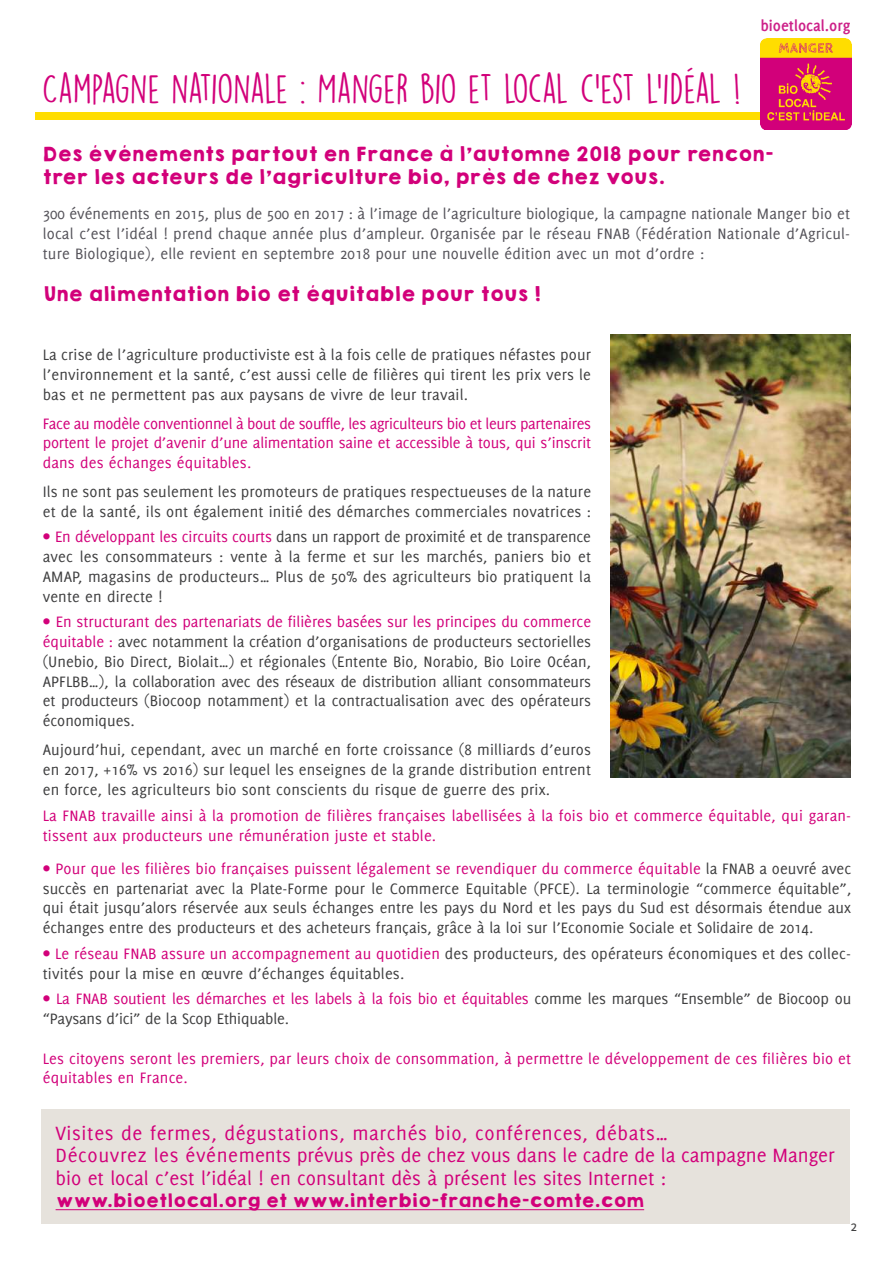
<style>
.page{position:relative;width:893px;height:1263px;background:#fff}
.page>*{position:absolute;margin:0;border:0;box-sizing:border-box;transform-origin:0 0}
.t1{font:37.5px "DK Lemon Yellow Sun";letter-spacing:-.025em;color:#d2007a}
.t2{font:21px/22.5px "Delicious";color:#d2007a}
.t3{font:18px/22.5px "KGHAPPY Solid";color:#d2007a}
.t4{font:700 16.8px "Delicious";color:#cd2189}
.t5{font:16.5px/19.8px "Delicious";letter-spacing:.01em;color:#3e3e3f;text-align:justify}
.t6{font:16.5px/19.8px "Delicious";letter-spacing:.01em;color:#d2007a}
.t7{font:16.5px/19.8px "Delicious";letter-spacing:.01em;color:#545259;text-align:justify}
.t8{font:16.5px/19.8px "Delicious";letter-spacing:-.01em;color:#3e3e3f}
.t9{font:16.5px "KGHAPPY Solid";color:#d2007a}
.t10{font:15px "Delicious";color:#3e3e3f}
.s1{font-size:18px;color:#d2007a}
.s2{color:#d2007a}
</style>
<div class="page">
<div style="left:35px;top:113px;width:800px;height:7px;background:#fd0"></div>
<img style="left:760px;top:38px;width:91px;height:91px">
<div style="left:42px;top:1109px;width:808px;height:115px;background:#e6e2dc"></div>
<hr style="left:56px;top:1209px;width:588px;height:1px;background:#d2007a">
<img style="left:611px;top:335px;width:239px;height:443px">
<h1 class="t1" style="left:42px;top:66px;width:700px">CAMPAGNE NATIONALE : MANGER BIO ET LOCAL C’EST L’IDÉAL !</h1>
<p class="t4" style="left:760px;top:16px;width:92px">bioetlocal.org</p>
<p class="t3" style="left:42px;top:143px;width:733px">Des événements partout en France à l’automne 2018 pour rencon&shy;trer les acteurs de l’agriculture bio, près de chez vous.</p>
<p class="t7" style="left:43px;top:204px;width:809px">300 événements en 2015, plus de 500 en 2017 : à l’image de l’agriculture biologique, la campagne nationale Manger bio et local c’est l’idéal ! prend chaque année plus d’ampleur. Organisée par le réseau FNAB (Fédération Nationale d’Agricul&shy;ture Biologique), elle revient en septembre 2018 pour une nouvelle édition avec un mot d’ordre :</p>
<p class="t3" style="left:43px;top:283px;width:499px">Une alimentation bio et équitable pour tous !</p>
<p class="t5" style="left:43px;top:345px;width:550px">La crise de l’agriculture productiviste est à la fois celle de pratiques néfastes pour l’environnement et la santé, c’est aussi celle de filières qui tirent les prix vers le bas et ne permettent pas aux paysans de vivre de leur travail.</p>
<p class="t6" style="left:43px;top:413px;width:550px;text-align:justify">Face au modèle conventionnel à bout de souffle, les agriculteurs bio et leurs partenaires portent le projet d’avenir d’une alimentation saine et accessible à tous, qui s’inscrit dans des échanges équitables.</p>
<p class="t5" style="left:43px;top:481px;width:550px">Ils ne sont pas seulement les promoteurs de pratiques respectueuses de la nature et de la santé, ils ont également initié des démarches commerciales novatrices :</p>
<p class="t5" style="left:43px;top:527px;width:550px"><span class="s1">•</span> <span class="s2">En développant les circuits courts</span> dans un rapport de proximité et de transparence avec les consommateurs : vente à la ferme et sur les marchés, paniers bio et AMAP, magasins de producteurs… Plus de 50% des agriculteurs bio pratiquent la vente en directe !</p>
<p class="t5" style="left:43px;top:612px;width:550px"><span class="s1">•</span> <span class="s2">En structurant des partenariats de filières basées sur les principes du commerce équitable :</span> avec notamment la création d’organisations de producteurs sectorielles (Unebio, Bio Direct, Biolait…) et régionales (Entente Bio, Norabio, Bio Loire Océan, APFLBB…), la collaboration avec des réseaux de distribution alliant consommateurs et producteurs (Biocoop notamment) et la contractualisation avec des opérateurs économiques.</p>
<p class="t5" style="left:43px;top:739px;width:550px">Aujourd’hui, cependant, avec un marché en forte croissance (8 milliards d’euros en 2017, +16% vs 2016) sur lequel les enseignes de la grande distribution entrent en force, les agriculteurs bio sont conscients du risque de guerre des prix.</p>
<p class="t6" style="left:43px;top:805px;width:810px">La FNAB travaille ainsi à la promotion de filières françaises labellisées à la fois bio et commerce équitable, qui garan&shy;tissent aux producteurs une rémunération juste et stable.</p>
<p class="t5" style="left:43px;top:858px;width:810px"><span class="s1">•</span> <span class="s2">Pour que les filières bio françaises puissent légalement se revendiquer du commerce équitable</span> la FNAB a oeuvré avec succès en partenariat avec la Plate-Forme pour le Commerce Equitable (PFCE). La terminologie “commerce équitable”, qui était jusqu’alors réservée aux seuls échanges entre les pays du Nord et les pays du Sud est désormais étendue aux échanges entre des producteurs et des acheteurs français, grâce à la loi sur l’Economie Sociale et Solidaire de 2014.</p>
<p class="t5" style="left:43px;top:943px;width:810px"><span class="s1">•</span> <span class="s2">Le réseau FNAB assure un accompagnement au quotidien</span> des producteurs, des opérateurs économiques et des collec&shy;tivités pour la mise en œuvre d’échanges équitables.</p>
<p class="t8" style="left:43px;top:988px;width:810px"><span class="s1">•</span> <span class="s2">La FNAB soutient les démarches et les labels à la fois bio et équitables</span> comme les marques “Ensemble” de Biocoop ou “Paysans d’ici” de la Scop Ethiquable.</p>
<p class="t6" style="left:43px;top:1048px;width:810px">Les citoyens seront les premiers, par leurs choix de consommation, à permettre le développement de ces filières bio et équitables en France.</p>
<p class="t2" style="left:56px;top:1121px;width:781px">Visites de fermes, dégustations, marchés bio, conférences, débats…<br>Découvrez les événements prévus près de chez vous dans le cadre de la campagne Manger bio et local c’est l’idéal ! en consultant dès à présent les sites Internet :</p>
<p class="t9" style="left:56px;top:1188px;width:590px">www.bioetlocal.org et www.interbio-franche-comte.com</p>
<p class="t10" style="left:850px;top:1217px;width:8px">2</p>
</div>
